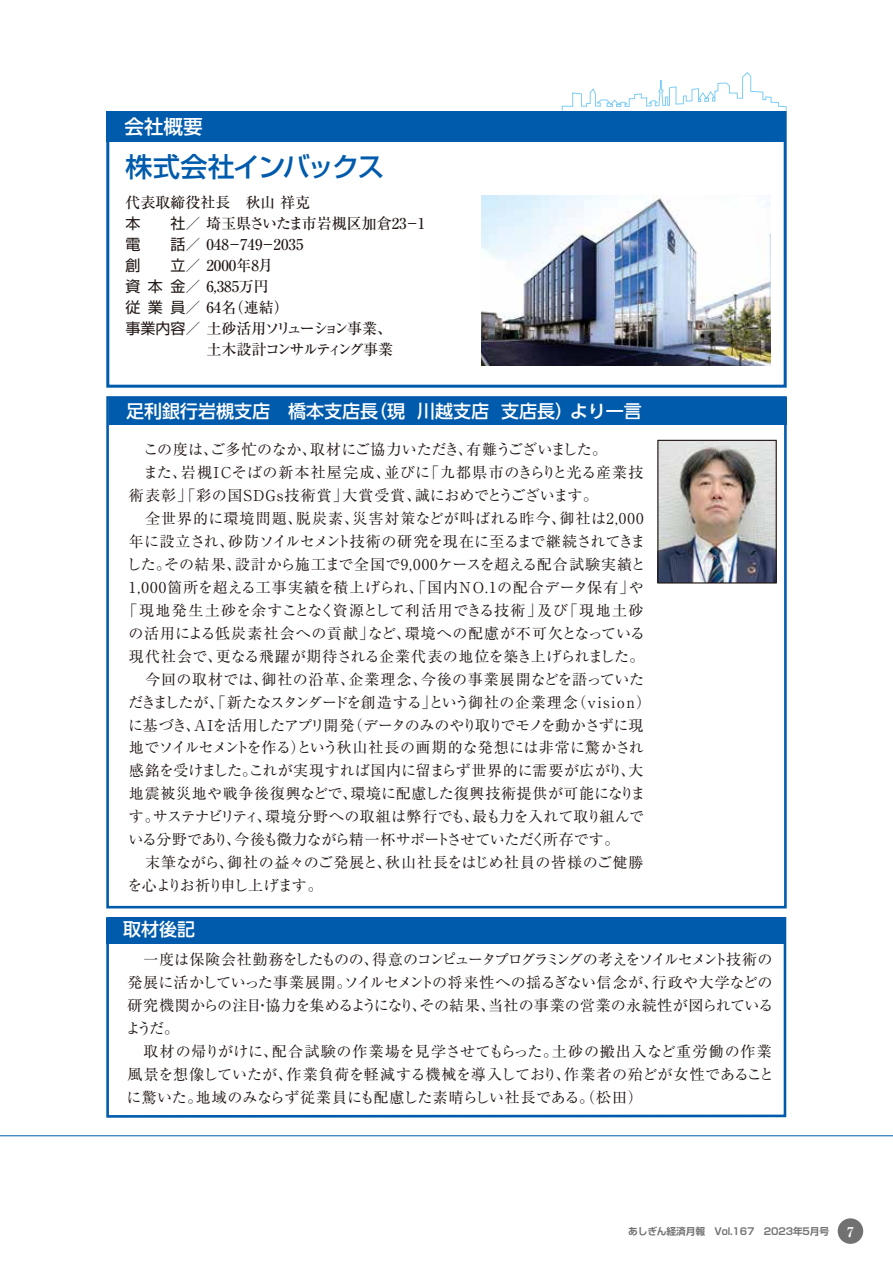
<style>
.page{position:relative;width:893px;height:1263px;background:#fff}
.page>*{position:absolute;margin:0;border:0;box-sizing:border-box;transform-origin:0 0}
.t1{font:500 27px "Shin Go Pro";letter-spacing:-.065em;color:#005bac}
.t2{font:500 19.5px "UD Shin Go Pro";color:#fff}
.t3{font:500 18px "UD Shin Go Pro";color:#fff}
.t4{font:15px/23px "Ryumin Pro";letter-spacing:.01em;color:#221815;text-align:justify}
.t5{font:15px "Ryumin Pro";letter-spacing:.04em;color:#221815}
.t6{font:500 15px "Ryumin Pro";color:#221815}
.t7{font:15px "Ryumin Pro";letter-spacing:.035em;color:#221815}
.t8{font:15px "Ryumin Pro";letter-spacing:-.035em;color:#221815}
.t9{font:15px "Ryumin Pro";letter-spacing:-.075em;color:#221815}
.t10{font:15px "Ryumin Pro";letter-spacing:.07em;color:#221815}
.t11{font:15px "Ryumin Pro";letter-spacing:-.025em;color:#221815}
.t12{font:15px "Ryumin Pro";letter-spacing:.05em;color:#221815}
.t13{font:15px "Ryumin Pro";letter-spacing:-.02em;color:#221815}
.t14{font:15px "Ryumin Pro";letter-spacing:-.04em;color:#221815}
.t15{font:15px "Ryumin Pro";letter-spacing:.03em;color:#221815}
.t16{font:15px "Ryumin Pro";letter-spacing:-.015em;color:#221815}
.t17{font:500 15px "Ryumin Pro";letter-spacing:-.115em;color:#221815}
.t18{font:15px "Ryumin Pro";letter-spacing:-.065em;color:#221815}
.t19{font:500 15px "Ryumin Pro";letter-spacing:-.095em;color:#221815}
.t20{font:700 expanded 13.5px "Ryumin Upr";color:#fff}
.t21{font:700 9.75px "Shin Go Pro De";letter-spacing:-.015em;color:#727171}
.s1{font-family:"Shin Go Pro";font-weight:400}
</style>
<div class="page">
<div style="left:838px;top:1218px;width:25px;height:26px;background:#727171;border-radius:50%"></div>
<hr style="left:0;top:1135px;width:893px;height:1px;background:#005bac">
<svg style="left:561px;top:72px;width:226px;height:39px"></svg>
<div style="left:106px;top:111px;width:679px;height:30px;background:#005bac"></div>
<div style="left:106px;top:111px;width:681px;height:277px;border:3px solid #005bac"></div>
<div style="left:106px;top:396px;width:681px;height:512px;border:3px solid #005bac"></div>
<svg style="left:106px;top:917px;width:681px;height:201px"></svg>
<div style="left:109px;top:397px;width:678px;height:27px;background:#005bac"></div>
<div style="left:106px;top:918px;width:678px;height:25px;background:#005bac"></div>
<img style="left:659px;top:442px;width:116px;height:139px">
<div style="left:657px;top:440px;width:120px;height:143px;border:1px solid #221815"></div>
<img style="left:482px;top:196px;width:289px;height:170px">
<h2 class="t2" style="left:125px;top:111px;width:79px">会社概要</h2>
<h1 class="t1" style="left:125px;top:144px;width:261px">株式会社インバックス</h1>
<p class="t6" style="left:125px;top:190px;width:186px">代表取締役社長　秋山 祥克</p>
<p class="t6" style="left:125px;top:211px;width:301px"><span class="s1">本　　社／</span>埼玉県さいたま市岩槻区加倉23−1</p>
<p class="t6" style="left:125px;top:232px;width:180px"><span class="s1">電　 話／</span> 048−749−2035</p>
<p class="t6" style="left:125px;top:253px;width:149px"><span class="s1">創　　立／</span> 2000年8月</p>
<p class="t6" style="left:125px;top:274px;width:145px"><span class="s1">資本金／</span> 6,385万円</p>
<p class="t6" style="left:125px;top:295px;width:165px"><span class="s1">従業員／</span> 64名（連結）</p>
<p class="t17" style="left:125px;top:316px;width:268px"><span class="s1">事業内容／</span>土砂活用ソリューション事業、</p>
<p class="t19" style="left:206px;top:337px;width:188px">土木設計コンサルティング事業</p>
<p class="t3" style="left:126px;top:396px;width:517px">足利銀行岩槻支店　橋本支店長（現 川越支店 支店長）　より一言</p>
<p class="t16" style="left:143px;top:438px;width:465px">この度は、ご多忙のなか、取材にご協力いただき、有難うございました。</p>
<p class="t12" style="left:129px;top:461px;width:516px">　また、岩槻ICそばの新本社屋完成、並びに「九都県市のきらりと光る産業技</p>
<p class="t7" style="left:129px;top:484px;width:471px">術表彰」「彩の国SDGs技術賞」大賞受賞、誠におめでとうございます。</p>
<p class="t10" style="left:129px;top:507px;width:516px">　全世界的に環境問題、脱炭素、災害対策などが叫ばれる昨今、御社は2,000</p>
<p class="t13" style="left:129px;top:529px;width:518px">年に設立され、砂防ソイルセメント技術の研究を現在に至るまで継続されてきま</p>
<p class="t4" style="left:127px;top:552px;width:521px">した。その結果、設計から施工まで全国で9,000ケースを超える配合試験実績と</p>
<p class="t5" style="left:129px;top:575px;width:516px">1,000箇所を超える工事実績を積上げられ、「国内NO.1の配合データ保有」や</p>
<p class="t5" style="left:123px;top:598px;width:522px">「現地発生土砂を余すことなく資源として利活用できる技術」及び「現地土砂</p>
<p class="t5" style="left:128px;top:621px;width:518px">の活用による低炭素社会への貢献」など、環境への配慮が不可欠となっている</p>
<p class="t4" style="left:129px;top:644px;width:517px">現代社会で、更なる飛躍が期待される企業代表の地位を築き上げられました。</p>
<p class="t15" style="left:145px;top:667px;width:500px">今回の取材では、御社の沿革、企業理念、今後の事業展開などを語っていた</p>
<p class="t8" style="left:128px;top:690px;width:524px">だきましたが、「新たなスタンダードを創造する」という御社の企業理念（vision）</p>
<p class="t9" style="left:128px;top:713px;width:517px">に基づき、ＡＩを活用したアプリ開発（データのみのやり取りでモノを動かさずに現</p>
<p class="t4" style="left:129px;top:735px;width:516px">地でソイルセメントを作る）という秋山社長の画期的な発想には非常に驚かされ</p>
<p class="t4" style="left:129px;top:758px;width:516px">感銘を受けました。これが実現すれば国内に留まらず世界的に需要が広がり、大</p>
<p class="t5" style="left:129px;top:782px;width:518px">地震被災地や戦争後復興などで、環境に配慮した復興技術提供が可能になりま</p>
<p class="t11" style="left:129px;top:805px;width:517px">す。サステナビリティ、環境分野への取組は弊行でも、最も力を入れて取り組んで</p>
<p class="t14" style="left:128px;top:828px;width:493px">いる分野であり、今後も微力ながら精一杯サポートさせていただく所存です。</p>
<p class="t7" style="left:129px;top:851px;width:516px">　末筆ながら、御社の益々のご発展と、秋山社長をはじめ社員の皆様のご健勝</p>
<p class="t18" style="left:127px;top:874px;width:197px">を心よりお祈り申し上げます。</p>
<p class="t3" style="left:123px;top:915px;width:73px">取材後記</p>
<p class="t4" style="left:126px;top:947px;width:649px">　一度は保険会社勤務をしたものの、得意のコンピュータプログラミングの考えをソイルセメント技術の発展に活かしていった事業展開。ソイルセメントの将来性への揺るぎない信念が、行政や大学などの研究機関からの注目・協力を集めるようになり、その結果、当社の事業の営業の永続性が図られているようだ。</p>
<p class="t4" style="left:127px;top:1039px;width:649px;text-align:left;text-indent:17px">取材の帰りがけに、配合試験の作業場を見学させてもらった。土砂の搬出入など重労働の作業風景を想像していたが、作業負荷を軽減する機械を導入しており、作業者の殆どが女性であることに驚いた。地域のみならず従業員にも配慮した素晴らしい社長である。（松田）</p>
<p class="t21" style="left:628px;top:1223px;width:203px">あしぎん経済月報　Vol.167　2023年5月号</p>
<p class="t20" style="left:847px;top:1221px;width:8px">7</p>
</div>
